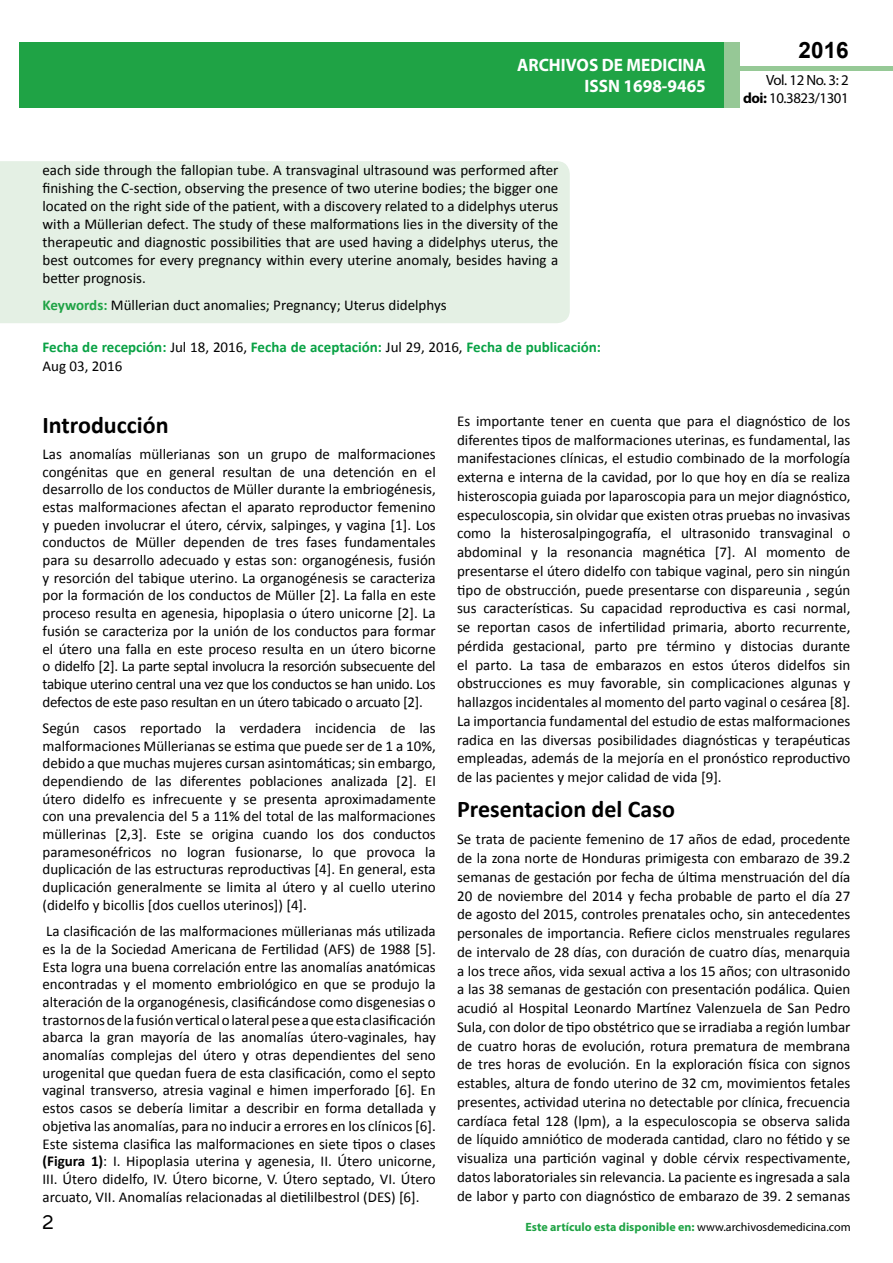
<style>
.page{position:relative;width:893px;height:1263px;background:#fff}
.page>*{position:absolute;margin:0;border:0;box-sizing:border-box;transform-origin:0 0}
.t1{font:25.5px "Tunga";color:#000}
.t2{font:700 24px "Calibri";color:#000}
.t3{font:700 22.5px "Arial";color:#000}
.t4{font:700 18px/21.6px "Myriad Pro";color:#fff;text-align:right;scale:.96 1}
.t5{font:15px/17.7px "Calibri";color:#000;text-align:justify}
.t6{font:700 15px/18.8px "Calibri";color:#09a245}
.t7{font:14.85px/17.9px "Myriad Pro";letter-spacing:-.03em;color:#000;text-align:right}
.t8{font:700 12px "Myriad Pro";color:#1fa345}
.s1{font-weight:700;color:#1fa345}
.s2{font-weight:400;color:#000}
.s3{font-weight:700}
.s4{color:#1da34a}
</style>
<div class="page">
<div style="left:722px;top:66px;width:171px;height:5px;background:#96c996"></div>
<div style="left:19px;top:42px;width:706px;height:66px;background:#1fa345"></div>
<div style="left:725px;top:42px;width:15px;height:66px;background:#96c896"></div>
<div style="left:0;top:161px;width:570px;height:162px;background:#e4f0e4"></div>
<p class="t4" style="left:517px;top:53px;width:198px">ARCHIVOS DE MEDICINA<br>ISSN 1698-9465</p>
<p class="t5" style="left:43px;top:161px;width:517px">each side through the fallopian tube. A transvaginal ultrasound was performed after finishing the C-section, observing the presence of two uterine bodies; the bigger one located on the right side of the patient, with a discovery related to a didelphys uterus with a Müllerian defect. The study of these malformations lies in the diversity of the therapeutic and diagnostic possibilities that are used having a didelphys uterus, the best outcomes for every pregnancy within every uterine anomaly, besides having a better prognosis.</p>
<p class="t5" style="left:43px;top:296px;width:406px"><span class="s1">Keywords:</span> Müllerian duct anomalies; Pregnancy; Uterus didelphys</p>
<p class="t6" style="left:43px;top:338px;width:560px">Fecha de recepción: <span class="s2">Jul 18, 2016,</span> Fecha de aceptación: <span class="s2">Jul 29, 2016,</span> Fecha de publicación:<br><span class="s2">Aug 03, 2016</span></p>
<h3 class="t3" style="left:799px;top:35px;width:52px">2016</h3>
<p class="t7" style="left:743px;top:71px;width:107px">Vol. 12 No. 3: 2 <span class="s3">doi:</span> 10.3823/1301</p>
<h2 class="t2" style="left:43px;top:409px;width:128px">Introducción</h2>
<p class="t5" style="left:43px;top:445px;width:395px">Las anomalías müllerianas son un grupo de malformaciones congénitas que en general resultan de una detención en el desarrollo de los conductos de Müller durante la embriogénesis, estas malformaciones afectan el aparato reproductor femenino y pueden involucrar el útero, cérvix, salpinges, y vagina [1]. Los conductos de Müller dependen de tres fases fundamentales para su desarrollo adecuado y estas son: organogénesis, fusión y resorción del tabique uterino. La organogénesis se caracteriza por la formación de los conductos de Müller [2]. La falla en este proceso resulta en agenesia, hipoplasia o útero unicorne [2]. La fusión se caracteriza por la unión de los conductos para formar el útero una falla en este proceso resulta en un útero bicorne o didelfo [2]. La parte septal involucra la resorción subsecuente del tabique uterino central una vez que los conductos se han unido. Los defectos de este paso resultan en un útero tabicado o arcuato [2].</p>
<p class="t5" style="left:43px;top:719px;width:395px">Según casos reportado la verdadera incidencia de las malformaciones Müllerianas se estima que puede ser de 1 a 10%, debido a que muchas mujeres cursan asintomáticas; sin embargo, dependiendo de las diferentes poblaciones analizada [2]. El útero didelfo es infrecuente y se presenta aproximadamente con una prevalencia del 5 a 11% del total de las malformaciones müllerinas [2,3]. Este se origina cuando los dos conductos paramesonéfricos no logran fusionarse, lo que provoca la duplicación de las estructuras reproductivas [4]. En general, esta duplicación generalmente se limita al útero y al cuello uterino (didelfo y bicollis [dos cuellos uterinos]) [4].</p>
<p class="t5" style="left:43px;top:922px;width:395px">La clasificación de las malformaciones müllerianas más utilizada es la de la Sociedad Americana de Fertilidad (AFS) de 1988 [5].<br>Esta logra una buena correlación entre las anomalías anatómicas encontradas y el momento embriológico en que se produjo la alteración de la organogénesis, clasificándose como disgenesias o trastornos de la fusión vertical o lateral pese a que esta clasificación abarca la gran mayoría de las anomalías útero-vaginales, hay anomalías complejas del útero y otras dependientes del seno urogenital que quedan fuera de esta clasificación, como el septo vaginal transverso, atresia vaginal e himen imperforado [6]. En estos casos se debería limitar a describir en forma detallada y objetiva las anomalías, para no inducir a errores en los clínicos [6].<br>Este sistema clasifica las malformaciones en siete tipos o clases <span class="s3">(Figura 1)</span>: I. Hipoplasia uterina y agenesia, II. Útero unicorne, III. Útero didelfo, IV. Útero bicorne, V. Útero septado, VI. Útero arcuato, VII. Anomalías relacionadas al dietililbestrol (DES) [6].</p>
<p class="t5" style="left:457px;top:412px;width:395px;line-height:18.8px">Es importante tener en cuenta que para el diagnóstico de los diferentes tipos de malformaciones uterinas, es fundamental, las manifestaciones clínicas, el estudio combinado de la morfología externa e interna de la cavidad, por lo que hoy en día se realiza histeroscopia guiada por laparoscopia para un mejor diagnóstico, especuloscopia, sin olvidar que existen otras pruebas no invasivas como la histerosalpingografía, el ultrasonido transvaginal o abdominal y la resonancia magnética [7]. Al momento de presentarse el útero didelfo con tabique vaginal, pero sin ningún tipo de obstrucción, puede presentarse con dispareunia , según sus características. Su capacidad reproductiva es casi normal, se reportan casos de infertilidad primaria, aborto recurrente, pérdida gestacional, parto pre término y distocias durante el parto. La tasa de embarazos en estos úteros didelfos sin obstrucciones es muy favorable, sin complicaciones algunas y hallazgos incidentales al momento del parto vaginal o cesárea [8].<br>La importancia fundamental del estudio de estas malformaciones radica en las diversas posibilidades diagnósticas y terapéuticas empleadas, además de la mejoría en el pronóstico reproductivo de las pacientes y mejor calidad de vida [9].</p>
<h2 class="t2" style="left:457px;top:794px;width:219px">Presentacion del Caso</h2>
<p class="t5" style="left:457px;top:830px;width:395px;line-height:18.8px">Se trata de paciente femenino de 17 años de edad, procedente de la zona norte de Honduras primigesta con embarazo de 39.2 semanas de gestación por fecha de última menstruación del día 20 de noviembre del 2014 y fecha probable de parto el día 27 de agosto del 2015, controles prenatales ocho, sin antecedentes personales de importancia. Refiere ciclos menstruales regulares de intervalo de 28 días, con duración de cuatro días, menarquia a los trece años, vida sexual activa a los 15 años; con ultrasonido a las 38 semanas de gestación con presentación podálica. Quien acudió al Hospital Leonardo Martínez Valenzuela de San Pedro Sula, con dolor de tipo obstétrico que se irradiaba a región lumbar de cuatro horas de evolución, rotura prematura de membrana de tres horas de evolución. En la exploración física con signos estables, altura de fondo uterino de 32 cm, movimientos fetales presentes, actividad uterina no detectable por clínica, frecuencia cardíaca fetal 128 (lpm), a la especuloscopia se observa salida de líquido amniótico de moderada cantidad, claro no fétido y se visualiza una partición vaginal y doble cérvix respectivamente, datos laboratoriales sin relevancia. La paciente es ingresada a sala de labor y parto con diagnóstico de embarazo de 39. 2 semanas</p>
<h1 class="t1" style="left:42px;top:1205px;width:13px">2</h1>
<p class="t8" style="left:525px;top:1219px;width:327px">Este artículo esta disp<span class="s4">oni</span>ble en: <span class="s2">www.archivosdemedicina.com</span></p>
</div>
